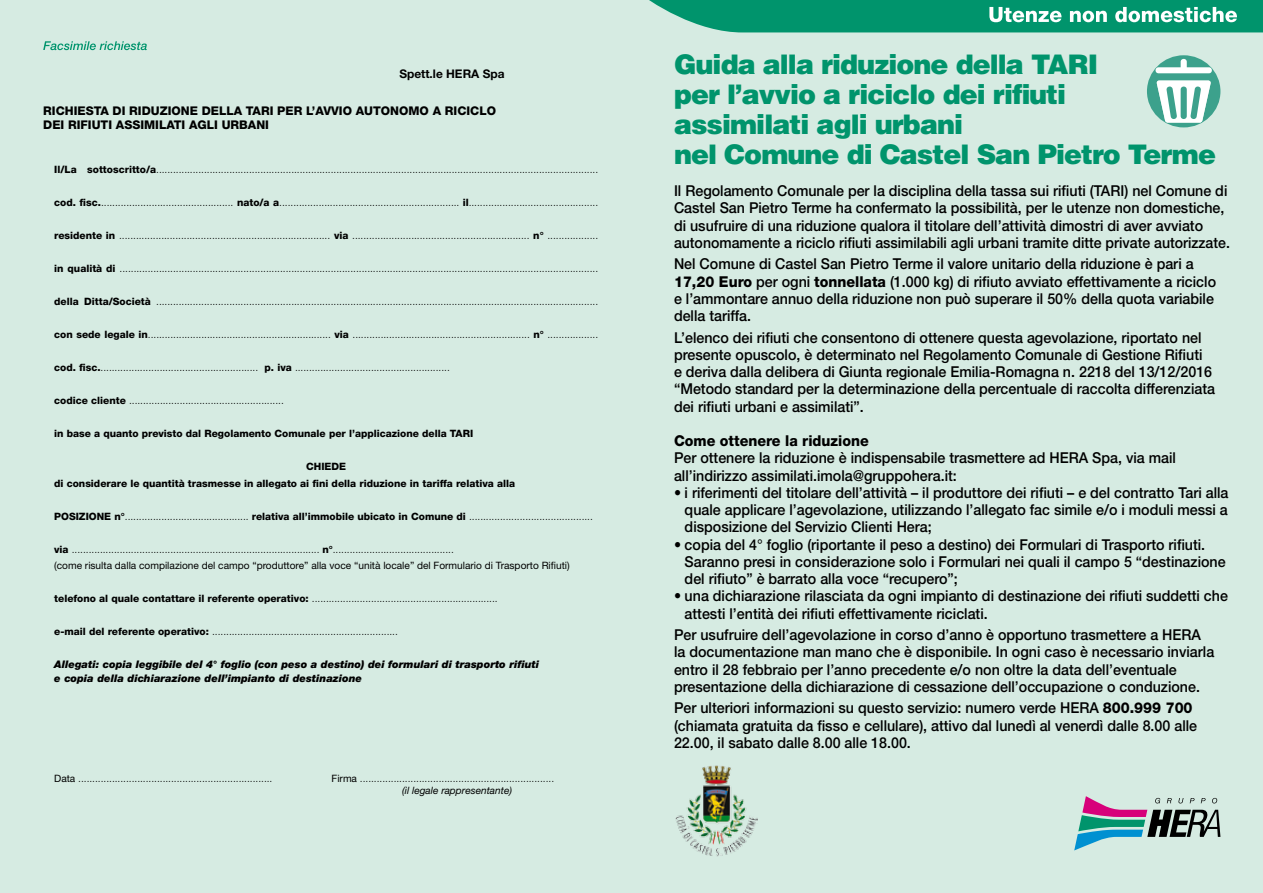
<style>
.page{position:relative;width:1263px;height:893px;background:#d6ebe2}
.page>*{position:absolute;margin:0;border:0;box-sizing:border-box;transform-origin:0 0}
.t1{font:900 27px/30px "Helvetica";letter-spacing:-.035em;color:#00946c}
.t2{font:500 15px/17.2px "Helvetica Neue LT Std";color:#000;scale:.95 1}
.t3{font:800 15px "Helvetica Neue LT Std";color:#000;scale:.95 1}
.t4{font:800 12px/14.4px "Helvetica Neue LT Std";color:#000}
.t5{font:700 11.85px "Helvetica Neue LT Std";color:#000}
.t6{font:italic 900 10.5px/13.5px "Helvetica Neue";color:#000}
.t7{font:300 10.2px/16.5px "Helvetica Neue LT Std";color:#000}
.t8{font:800 10.2px/16.5px "Helvetica Neue LT Std";color:#000}
.t9{font:italic 10.2px "Helvetica Neue";color:#000}
.s1{font-weight:800}
.s2{font-weight:400}
.s3{font-family:"Helvetica Neue";font-weight:400}
</style>
<div class="page">
<svg style="left:649px;top:0;width:614px;height:33px;background:#23a280"></svg>
<svg style="left:1074px;top:796px;width:146px;height:54px"></svg>
<svg style="left:43px;top:41px;width:104px;height:9px"></svg>
<img style="left:675px;top:765px;width:83px;height:92px">
<svg style="left:1147px;top:55px;width:73px;height:72px"></svg>
<p class="t5" style="left:399px;top:67px;width:107px">Spett.le HERA Spa</p>
<p class="t4" style="left:43px;top:103px;width:410px">RICHIESTA DI RIDUZIONE DELLA TARI PER L’AVVIO AUTONOMO A riciclo<br>DEI RIFIUTI ASSIMILATI AGLI URBANI</p>
<p class="t7" style="left:54px;top:161px;width:545px"><span class="s1">Il/La sottoscritto/a</span>.............................................................................................................................................................</p>
<p class="t7" style="left:54px;top:194px;width:545px"><span class="s1">cod. fisc.</span>............................................... <span class="s1">nato/a a</span>................................................................ <span class="s1">il</span>..............................................</p>
<p class="t7" style="left:54px;top:227px;width:545px"><span class="s1">residente in</span> ........................................................................... <span class="s1">via</span> ............................................................... <span class="s1">n°</span> ..................</p>
<p class="t7" style="left:54px;top:260px;width:545px"><span class="s1">in qualità di</span> ..........................................................................................................................................................................</p>
<p class="t7" style="left:54px;top:293px;width:545px"><span class="s1">della Ditta/Società</span> .............................................................................................................................................................</p>
<p class="t7" style="left:54px;top:326px;width:545px"><span class="s1">con sede legale in</span>................................................................. <span class="s1">via</span> ............................................................... <span class="s1">n°</span> ..................</p>
<p class="t7" style="left:54px;top:359px;width:397px"><span class="s1">cod. fisc.</span>........................................................ <span class="s1">p. iva</span> .......................................................</p>
<p class="t7" style="left:54px;top:392px;width:231px"><span class="s1">codice cliente</span> .......................................................</p>
<p class="t8" style="left:54px;top:425px;width:420px">in base a quanto previsto dal Regolamento Comunale per l’applicazione della TARI</p>
<p class="t8" style="left:54px;top:458px;width:462px;text-indent:252px">CHIEDE<br>di considerare le quantità trasmesse in allegato ai fini della riduzione in tariffa relativa alla</p>
<p class="t7" style="left:54px;top:508px;width:540px"><span class="s1">POSIZIONE n°</span>............................................ <span class="s1">relativa all’immobile ubicato in Comune di</span> ............................................</p>
<p class="t7" style="left:54px;top:541px;width:517px"><span class="s1">via</span> ........................................................................................ <span class="s1">n°</span>...........................................<br><span class="s2">(come risulta dalla compilazione del campo “produttore” alla voce “unità locale” del Formulario di Trasporto Rifiuti)</span></p>
<p class="t7" style="left:54px;top:590px;width:445px"><span class="s1">telefono al quale contattare il referente operativo:</span> ..................................................................</p>
<p class="t7" style="left:54px;top:623px;width:345px"><span class="s1">e-mail del referente operativo:</span> ..................................................................</p>
<p class="t6" style="left:54px;top:658px;width:486px">Allegati: copia leggibile del 4° foglio (con peso a destino) dei formulari di trasporto rifiuti e copia della dichiarazione dell’impianto di destinazione</p>
<p class="t7" style="left:54px;top:770px;width:220px"><span class="s3">Data</span> .....................................................................</p>
<p class="t7" style="left:332px;top:770px;width:224px"><span class="s3">Firma</span> .....................................................................</p>
<p class="t9" style="left:402px;top:785px;width:111px">(il legale rappresentante)</p>
<h1 class="t1" style="left:674px;top:48px;width:543px">Guida alla riduzione della TARI<br>per l’avvio a riciclo dei rifiuti<br>assimilati agli urbani<br>nel Comune di Castel San Pietro Terme</h1>
<p class="t2" style="left:674px;top:182px;width:587px">Il Regolamento Comunale per la disciplina della tassa sui rifiuti (TARI) nel Comune di Castel San Pietro Terme ha confermato la possibilità, per le utenze non domestiche, di usufruire di una riduzione qualora il titolare dell’attività dimostri di aver avviato autonomamente a riciclo rifiuti assimilabili agli urbani tramite ditte private autorizzate.</p>
<p class="t2" style="left:674px;top:255px;width:572px">Nel Comune di Castel San Pietro Terme il valore unitario della riduzione è pari a <span class="s1">17,20 Euro</span> per ogni <span class="s1">tonnellata</span> (1.000 kg) di rifiuto avviato effettivamente a riciclo e l’ammontare annuo della riduzione non può superare il 50% della quota variabile della tariffa.</p>
<p class="t2" style="left:674px;top:328px;width:571px">L’elenco dei rifiuti che consentono di ottenere questa agevolazione, riportato nel presente opuscolo, è determinato nel Regolamento Comunale di Gestione Rifiuti<br>e deriva dalla delibera di Giunta regionale Emilia-Romagna n. 2218 del 13/12/2016 “Metodo standard per la determinazione della percentuale di raccolta differenziata dei rifiuti urbani e assimilati”.</p>
<h2 class="t3" style="left:674px;top:432px;width:207px">Come ottenere la riduzione</h2>
<h2 class="t2" style="left:674px;top:449px;width:417px">Per ottenere la riduzione è indispensabile trasmettere ad Hera</h2>
<h2 class="t2" style="left:1092px;top:449px;width:90px">Spa, via mail</h2>
<h2 class="t2" style="left:674px;top:466px;width:299px">all’indirizzo assimilati.imola@gruppohera.it:</h2>
<h2 class="t2" style="left:685px;top:484px;width:574px;text-align:justify;text-indent:-11px">• i riferimenti del titolare dell’attività – il produttore dei rifiuti – e del contratto Tari alla quale applicare l’agevolazione, utilizzando l’allegato fac simile e/o i moduli messi a disposizione del Servizio Clienti Hera;</h2>
<h2 class="t2" style="left:685px;top:535px;width:571px;text-indent:-11px">• copia del 4° foglio (riportante il peso a destino) dei Formulari di Trasporto rifiuti.<br>Saranno presi in considerazione solo i Formulari nei quali il campo 5 “destinazione del rifiuto” è barrato alla voce “recupero”;</h2>
<h2 class="t2" style="left:685px;top:587px;width:573px;text-indent:-11px">• una dichiarazione rilasciata da ogni impianto di destinazione dei rifiuti suddetti che attesti l’entità dei rifiuti effettivamente riciclati.</h2>
<p class="t2" style="left:674px;top:626px;width:570px">Per usufruire dell’agevolazione in corso d’anno è opportuno trasmettere a Hera<br>la documentazione man mano che è disponibile. In ogni caso è necessario inviarla entro il 28 febbraio per l’anno precedente e/o non oltre la data dell’eventuale presentazione della dichiarazione di cessazione dell’occupazione o conduzione.</p>
<h2 class="t2" style="left:674px;top:699px;width:428px">Per ulteriori informazioni su questo servizio: numero verde Hera</h2>
<h2 class="t3" style="left:1103px;top:699px;width:96px">800.999 700</h2>
<h2 class="t2" style="left:674px;top:716px;width:552px">(chiamata gratuita da fisso e cellulare), attivo dal lunedì al venerdì dalle 8.00 alle<br>22.00, il sabato dalle 8.00 alle 18.00.</h2>
</div>
